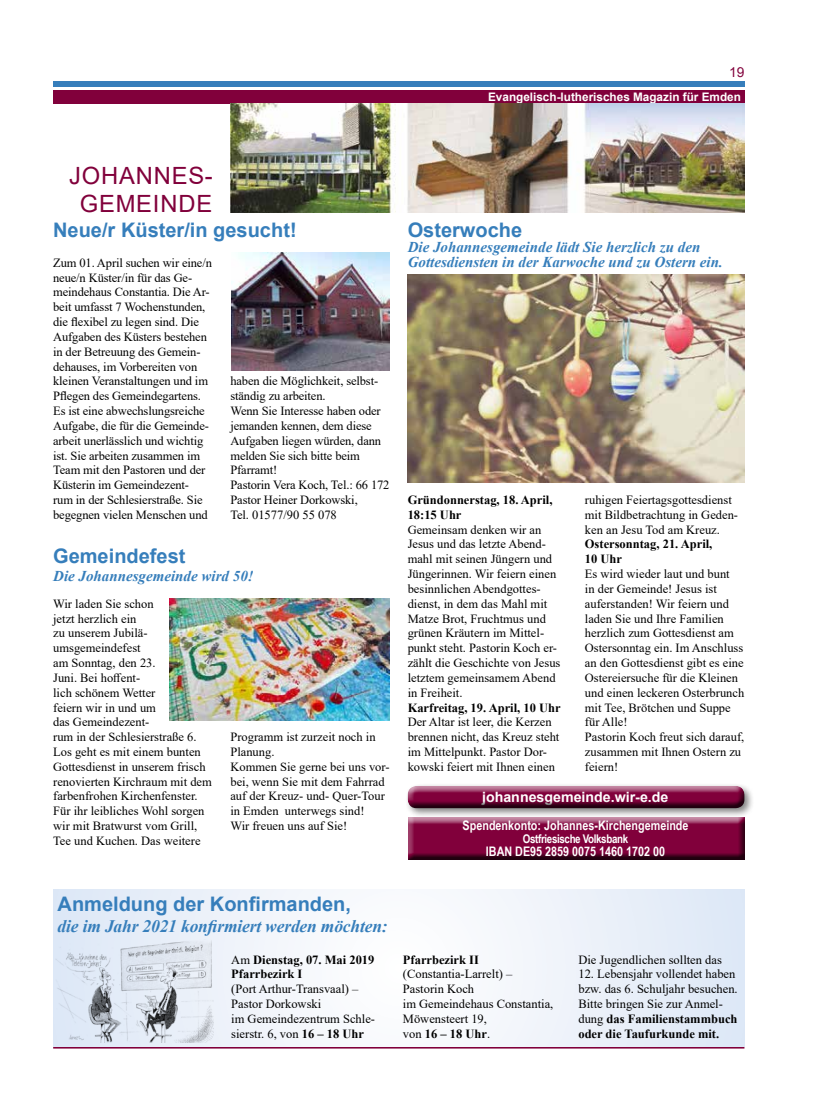
<style>
.page{position:relative;width:826px;height:1117px;background:#fff}
.page>*{position:absolute;margin:0;border:0;box-sizing:border-box;transform-origin:0 0}
.t1{font:23.75px "Arial";color:#81003b}
.t2{font:700 20px "Arial";color:#367ebb}
.t3{font:italic 700 17.5px "Times New Roman";letter-spacing:-.01em;color:#367ebb}
.t4{font:italic 700 15px/14.8px "Times New Roman";color:#367ebb}
.t5{font:700 14.25px "Arial";color:#fff}
.t6{font:13.75px "Arial";color:#81003b}
.t7{font:700 13.12px "Arial Narrow";color:#fff}
.t8{font:12.5px/14.8px "Times New Roman";color:#000}
.t9{font:700 12.5px/14.8px "Times New Roman";color:#000}
.t10{font:700 12px "Arial Narrow";letter-spacing:-.03em;color:#fff}
.t11{font:700 11.75px "Arial";color:#fff}
.s1{font-weight:400}
.s2{font-weight:700}
</style>
<div class="page">
<hr style="left:53px;top:1045px;width:691px;height:3px;background:#81003b">
<svg style="left:53px;top:889px;width:691px;height:156px"></svg>
<div style="left:53px;top:81px;width:691px;height:6px;background:#367ebb"></div>
<div style="left:53px;top:90px;width:691px;height:14px;background:#81003b"></div>
<img style="left:230px;top:104px;width:514px;height:108px">
<img style="left:407px;top:274px;width:337px;height:208px">
<img style="left:56px;top:939px;width:158px;height:103px">
<div style="left:404px;top:782px;width:350px;height:36px;background:#000;opacity:.49"></div>
<div style="left:407px;top:784px;width:339px;height:19px;background:#f0efef"></div>
<div style="left:407px;top:786px;width:339px;height:23px;background:#000;opacity:.75"></div>
<div style="left:407px;top:815px;width:339px;height:42px;background:#f7f7f7"></div>
<div style="left:407px;top:817px;width:339px;height:43px;background:#000;opacity:.75"></div>
<img style="left:231px;top:252px;width:158px;height:118px">
<img style="left:169px;top:598px;width:221px;height:122px">
<p class="t6" style="left:729px;top:62px;width:17px">19</p>
<p class="t11" style="left:488px;top:89px;width:254px">Evangelisch-lutherisches Magazin für Emden</p>
<h1 class="t1" style="left:69px;top:159px;width:31px">JOHANNE</h1>
<h1 class="t1" style="left:188px;top:159px;width:26px">S-</h1>
<h1 class="t1" style="left:80px;top:188px;width:37px">GEMEINDE</h1>
<h2 class="t2" style="left:53px;top:216px;width:245px">Neue/r Küster/in gesucht!</h2>
<p class="t8" style="left:53px;top:255px;width:160px">Zum 01. April suchen wir eine/n neue/n Küster/in für das Ge&shy;meindehaus Constantia. Die Ar&shy;beit umfasst 7 Wochenstunden, die flexibel zu legen sind. Die<br>Aufgaben des Küsters bestehen in der Betreuung des Gemein&shy;dehauses, im Vorbereiten von kleinen Veranstaltungen und im<br>Pflegen des Gemeindegartens.<br>Es ist eine abwechslungsreiche<br>Aufgabe, die für die Gemeinde&shy;arbeit unerlässlich und wichtig ist. Sie arbeiten zusammen im<br>Team mit den Pastoren und der<br>Küsterin im Gemeindezent&shy;rum in der Schlesierstraße. Sie begegnen vielen Menschen und</p>
<p class="t8" style="left:230px;top:373px;width:161px">haben die Möglichkeit, selbst&shy;ständig zu arbeiten.<br>Wenn Sie Interesse haben oder jemanden kennen, dem diese<br>Aufgaben liegen würden, dann melden Sie sich bitte beim<br>Pfarramt!<br>Pastorin Vera Koch, Tel.: 66 172<br>Pastor Heiner Dorkowski,<br>Tel. 01577/90 55 078</p>
<h2 class="t2" style="left:53px;top:542px;width:134px">Gemeindefest</h2>
<p class="t4" style="left:53px;top:568px;width:202px">Die Johannesgemeinde wird 50!</p>
<p class="t8" style="left:53px;top:595px;width:160px">Wir laden Sie schon<br>jetzt herzlich ein<br>zu unserem Jubilä&shy;umsgemeindefest<br>am Sonntag, den 23.<br>Juni. Bei hoffent-<br>lich schönem Wetter<br>feiern wir in und um<br>das Gemeindezent-<br>rum in der Schlesierstraße 6.<br>Los geht es mit einem bunten<br>Gottesdienst in unserem frisch renovierten Kirchraum mit dem farbenfrohen Kirchenfenster.<br>Für ihr leibliches Wohl sorgen wir mit Bratwurst vom Grill,<br>Tee und Kuchen. Das weitere</p>
<p class="t8" style="left:230px;top:729px;width:161px">Programm ist zurzeit noch in<br>Planung.<br>Kommen Sie gerne bei uns vor&shy;bei, wenn Sie mit dem Fahrrad auf der Kreuz- und- Quer-Tour in Emden unterwegs sind!<br>Wir freuen uns auf Sie!</p>
<h2 class="t2" style="left:407px;top:216px;width:116px">Osterwoche</h2>
<p class="t4" style="left:407px;top:239px;width:317px">Die Johannesgemeinde lädt Sie herzlich zu den<br>Gottesdiensten in der Karwoche und zu Ostern ein.</p>
<p class="t9" style="left:407px;top:492px;width:146px">Gründonnerstag, 18. April,<br>18:15 Uhr</p>
<p class="t8" style="left:407px;top:521px;width:154px">Gemeinsam denken wir an<br>Jesus und das letzte Abend&shy;mahl mit seinen Jüngern und<br>Jüngerinnen. Wir feiern einen besinnlichen Abendgottes&shy;dienst, in dem das Mahl mit<br>Matze Brot, Fruchtmus und grünen Kräutern im Mittel&shy;punkt steht. Pastorin Koch er&shy;zählt die Geschichte von Jesus letztem gemeinsamem Abend in Freiheit.</p>
<p class="t9" style="left:407px;top:699px;width:154px">Karfreitag, 19. April, 10 Uhr</p>
<p class="t8" style="left:407px;top:714px;width:153px">Der Altar ist leer, die Kerzen brennen nicht, das Kreuz steht im Mittelpunkt. Pastor Dor&shy;kowski feiert mit Ihnen einen</p>
<p class="t8" style="left:585px;top:492px;width:155px">ruhigen Feiertagsgottesdienst mit Bildbetrachtung in Geden&shy;ken an Jesu Tod am Kreuz.</p>
<p class="t9" style="left:585px;top:536px;width:129px">Ostersonntag, 21. April,<br>10 Uhr</p>
<p class="t8" style="left:585px;top:566px;width:161px">Es wird wieder laut und bunt<br>in der Gemeinde! Jesus ist auferstanden! Wir feiern und laden Sie und Ihre Familien herzlich zum Gottesdienst am<br>Ostersonntag ein. Im Anschluss an den Gottesdienst gibt es eine<br>Ostereiersuche für die Kleinen und einen leckeren Osterbrunch mit Tee, Brötchen und Suppe für Alle!<br>Pastorin Koch freut sich darauf, zusammen mit Ihnen Ostern zu feiern!</p>
<p class="t5" style="left:482px;top:787px;width:188px">johannesgemeinde.wir-e.de</p>
<p class="t7" style="left:462px;top:815px;width:227px">Spendenkonto: Johannes-Kirchengemeinde</p>
<p class="t10" style="left:523px;top:829px;width:107px">Ostfriesische Volksbank</p>
<p class="t7" style="left:486px;top:840px;width:181px">IBAN DE95 2859 0075 1460 1702 00</p>
<h2 class="t2" style="left:58px;top:889px;width:295px">Anmeldung der Konfirmanden,</h2>
<h3 class="t3" style="left:58px;top:913px;width:332px">die im Jahr 2021 konfirmiert werden möchten:</h3>
<p class="t9" style="left:231px;top:951px;width:145px"><span class="s1">Am</span> Dienstag, 07. Mai 2019<br>Pfarrbezirk I</p>
<p class="t8" style="left:231px;top:980px;width:145px">(Port Arthur-Transvaal) –<br>Pastor Dorkowski<br>im Gemeindezentrum Schle&shy;sierstr. 6, von <span class="s2">16 – 18 Uhr</span></p>
<p class="t9" style="left:403px;top:951px;width:78px">Pfarrbezirk II</p>
<p class="t8" style="left:403px;top:966px;width:152px">(Constantia-Larrelt) –<br>Pastorin Koch<br>im Gemeindehaus Constantia,<br>Möwensteert 19,<br>von <span class="s2">16 – 18 Uhr</span>.</p>
<p class="t8" style="left:578px;top:951px;width:145px">Die Jugendlichen sollten das</p>
<p class="t8" style="left:578px;top:966px;width:161px">12. Lebensjahr vollendet haben bzw. das 6. Schuljahr besuchen.<br>Bitte bringen Sie zur Anmel&shy;dung <span class="s2">das Familienstammbuch oder die Taufurkunde mit.</span></p>
</div>
